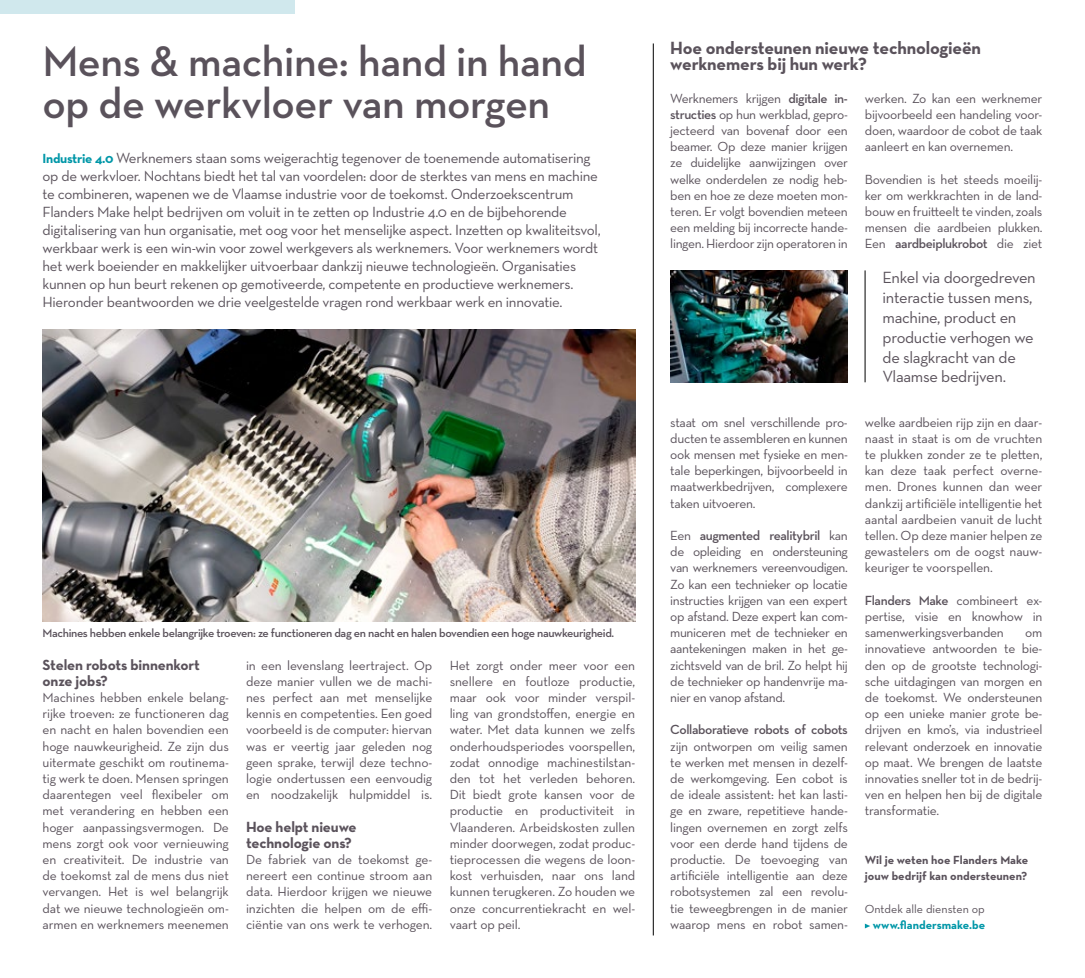
<style>
.page{position:relative;width:1085px;height:978px;background:#fff}
.page>*{position:absolute;margin:0;border:0;box-sizing:border-box;transform-origin:0 0}
.t1{font:600 43.5px/42px "Neutraface Text";letter-spacing:-.01em;color:#5a525b}
.t2{font:700 18px/16.2px "Neutraface Text";letter-spacing:-.01em;color:#5a525b}
.t3{font:16.5px/19.8px "Neutraface Text";letter-spacing:-.02em;color:#5a525b}
.t4{font:15px/18px "Neutraface Text";letter-spacing:-.02em;color:#5a525b}
.t5{font:700 15px/16.2px "Neutraface Text";letter-spacing:-.01em;color:#5a525b}
.t6{font:13.5px/16.2px "Neutraface Text";letter-spacing:-.02em;color:#5a525b;text-align:justify}
.t7{font:600 13.5px "Neutraface Text";letter-spacing:-.03em;color:#5a525b}
.t8{font:600 12px "Neutraface Text";letter-spacing:-.03em;color:#5a525b}
.t9{font:700 12px/16.2px "Neutraface Text";color:#5a525b}
.t10{font:12px "Neutraface Text";color:#5a525b}
.t11{font:700 12px "Neutraface Text";color:#0097a8}
.s1{font-weight:700;font-size:13.5px;color:#0097a8}
.s2{font-weight:600}
</style>
<div class="page">
<div style="left:0;top:0;width:294px;height:13px;background:#d0e8ed"></div>
<svg style="left:864px;top:924px;width:6px;height:4px"></svg>
<img style="left:43px;top:329px;width:592px;height:292px">
<hr style="left:653px;top:43px;width:1px;height:892px;background:#000">
<hr style="left:864px;top:270px;width:1px;height:112px;background:#000">
<img style="left:670px;top:270px;width:177px;height:112px">
<h1 class="t1" style="left:43px;top:40px;width:545px">Mens &amp; machine: hand in hand op de werkvloer van morgen</h1>
<p class="t4" style="left:43px;top:149px;width:559px"><span class="s1">Industrie 4.0</span> Werknemers staan soms weigerachtig tegenover de toenemende automatisering op de werkvloer. Nochtans biedt het tal van voordelen: door de sterktes van mens en machine te combineren, wapenen we de Vlaamse industrie voor de toekomst. Onderzoekscentrum Flanders Make helpt bedrijven om voluit in te zetten op Industrie 4.0 en de bijbehorende digitalisering van hun organisatie, met oog voor het menselijke aspect. Inzetten op kwaliteitsvol, werkbaar werk is een win-win voor zowel werkgevers als werknemers. Voor werknemers wordt het werk boeiender en makkelijker uitvoerbaar dankzij nieuwe technologieën. Organisaties kunnen op hun beurt rekenen op gemotiveerde, competente en productieve werknemers.<br>Hieronder beantwoorden we drie veelgestelde vragen rond werkbaar werk en innovatie.</p>
<p class="t8" style="left:43px;top:626px;width:573px">Machines hebben enkele belangrijke troeven: ze functioneren dag en nacht en halen bovendien een hoge nauwkeurigheid.</p>
<p class="t5" style="left:43px;top:656px;width:159px">Stelen robots binnenkort onze jobs?</p>
<p class="t6" style="left:43px;top:689px;width:188px">Machines hebben enkele belang&shy;rijke troeven: ze functioneren dag en nacht en halen bovendien een hoge nauwkeurigheid. Ze zijn dus uitermate geschikt om routinema&shy;tig werk te doen. Mensen springen daarentegen veel flexibeler om met verandering en hebben een hoger aanpassingsvermogen. De mens zorgt ook voor vernieuwing en creativiteit. De industrie van de toekomst zal de mens dus niet vervangen. Het is wel belangrijk dat we nieuwe technologieën om&shy;armen en werknemers meenemen</p>
<p class="t6" style="left:246px;top:657px;width:188px">in een levenslang leertraject. Op deze manier vullen we de machi&shy;nes perfect aan met menselijke kennis en competenties. Een goed voorbeeld is de computer: hiervan was er veertig jaar geleden nog geen sprake, terwijl deze techno&shy;logie ondertussen een eenvoudig en noodzakelijk hulpmiddel is.</p>
<p class="t5" style="left:246px;top:818px;width:112px">Hoe helpt nieuwe technologie ons?</p>
<p class="t6" style="left:246px;top:851px;width:188px">De fabriek van de toekomst ge&shy;nereert een continue stroom aan data. Hierdoor krijgen we nieuwe inzichten die helpen om de effi&shy;ciëntie van ons werk te verhogen.</p>
<p class="t6" style="left:449px;top:657px;width:187px">Het zorgt onder meer voor een snellere en foutloze productie, maar ook voor minder verspil&shy;ling van grondstoffen, energie en water. Met data kunnen we zelfs onderhoudsperiodes voorspellen, zodat onnodige machinestilstan&shy;den tot het verleden behoren.<br>Dit biedt grote kansen voor de productie en productiviteit in Vlaanderen. Arbeidskosten zullen minder doorwegen, zodat produc&shy;tieprocessen die wegens de loon&shy;kost verhuisden, naar ons land kunnen terugkeren. Zo houden we onze concurrentiekracht en wel&shy;vaart op peil.</p>
<h2 class="t2" style="left:670px;top:40px;width:312px">Hoe ondersteunen nieuwe technologieën werknemers bij hun werk?</h2>
<p class="t6" style="left:670px;top:90px;width:179px">Werknemers krijgen <span class="s2">digitale in&shy;structies</span> op hun werkblad, gepro&shy;jecteerd van bovenaf door een beamer. Op deze manier krijgen ze duidelijke aanwijzingen over welke onderdelen ze nodig heb&shy;ben en hoe ze deze moeten mon&shy;teren. Er volgt bovendien meteen een melding bij incorrecte hande&shy;lingen. Hierdoor zijn operatoren in</p>
<p class="t6" style="left:864px;top:90px;width:179px">werken. Zo kan een werknemer bijvoorbeeld een handeling voor&shy;doen, waardoor de cobot de taak aanleert en kan overnemen.</p>
<p class="t6" style="left:864px;top:171px;width:179px">Bovendien is het steeds moeilij&shy;ker om werkkrachten in de land&shy;bouw en fruitteelt te vinden, zoals mensen die aardbeien plukken.<br>Een <span class="s2">aardbeiplukrobot</span> die ziet</p>
<p class="t6" style="left:670px;top:414px;width:179px">staat om snel verschillende pro&shy;ducten te assembleren en kunnen ook mensen met fysieke en men&shy;tale beperkingen, bijvoorbeeld in maatwerkbedrijven, complexere taken uitvoeren.</p>
<p class="t6" style="left:670px;top:527px;width:179px">Een <span class="s2">augmented realitybril</span> kan de opleiding en ondersteuning van werknemers vereenvoudigen.<br>Zo kan een technieker op locatie instructies krijgen van een expert op afstand. Deze expert kan com&shy;municeren met de technieker en aantekeningen maken in het ge&shy;zichtsveld van de bril. Zo helpt hij de technieker op handenvrije ma&shy;nier en vanop afstand.</p>
<p class="t7" style="left:670px;top:721px;width:179px">Collaboratieve robots of cobots</p>
<p class="t6" style="left:670px;top:738px;width:179px">zijn ontworpen om veilig samen te werken met mensen in dezelf&shy;de werkomgeving. Een cobot is de ideale assistent: het kan lasti&shy;ge en zware, repetitieve hande&shy;lingen overnemen en zorgt zelfs voor een derde hand tijdens de productie. De toevoeging van artificiële intelligentie aan deze robotsystemen zal een revolu&shy;tie teweegbrengen in de manier waarop mens en robot samen-</p>
<p class="t3" style="left:882px;top:268px;width:155px">Enkel via doorgedreven interactie tussen mens, machine, product en productie verhogen we de slagkracht van de<br>Vlaamse bedrijven.</p>
<p class="t6" style="left:864px;top:414px;width:179px">welke aardbeien rijp zijn en daar&shy;naast in staat is om de vruchten te plukken zonder ze te pletten, kan deze taak perfect overne&shy;men. Drones kunnen dan weer dankzij artificiële intelligentie het aantal aardbeien vanuit de lucht tellen. Op deze manier helpen ze gewastelers om de oogst nauw&shy;keuriger te voorspellen.</p>
<p class="t6" style="left:864px;top:592px;width:179px"><span class="s2">Flanders Make</span> combineert ex&shy;pertise, visie en knowhow in samenwerkingsverbanden</p>
<p class="t6" style="left:864px;top:624px;width:179px;text-indent:160px">om innovatieve antwoorden te bie&shy;den op de grootste technologi&shy;sche uitdagingen van morgen en de toekomst. We ondersteunen op een unieke manier grote be&shy;drijven en kmo’s, via industrieel relevant onderzoek en innovatie op maat. We brengen de laatste innovaties sneller tot in de bedrij&shy;ven en helpen hen bij de digitale transformatie.</p>
<p class="t9" style="left:864px;top:852px;width:165px">Wil je weten hoe Flanders Make jouw bedrijf kan ondersteunen?</p>
<p class="t10" style="left:864px;top:901px;width:121px">Ontdek alle diensten op</p>
<p class="t11" style="left:872px;top:917px;width:114px">www.flandersmake.be</p>
</div>
